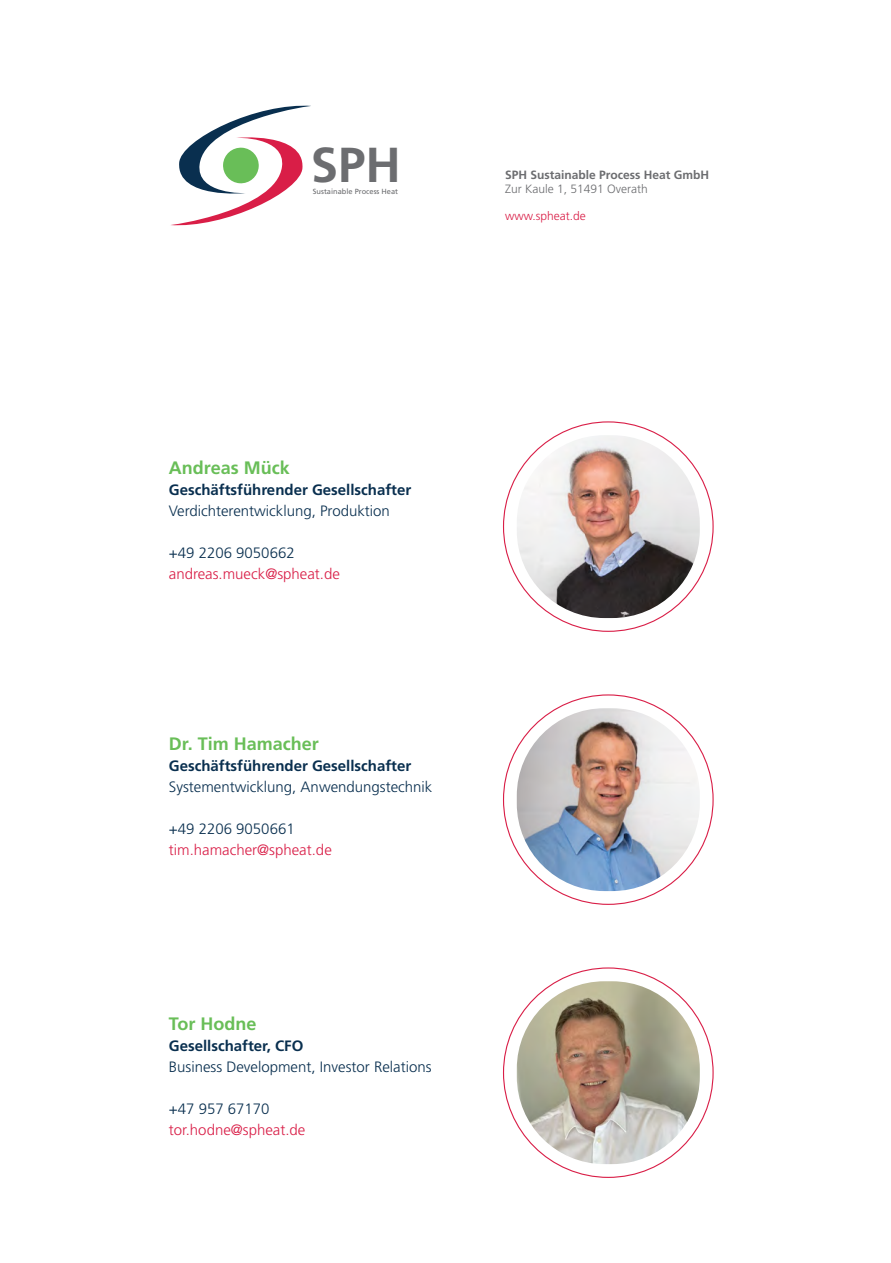
<style>
.page{position:relative;width:891px;height:1263px;background:#fff}
.page>*{position:absolute;margin:0;border:0;box-sizing:border-box;transform-origin:0 0}
.t1{font:700 49.05px "Frutiger LT Std";color:#6c6d70}
.t2{font:700 18px "Frutiger LT Std";color:#69be58}
.t3{font:300 15px "Frutiger LT Std";color:#092f4f}
.t4{font:700 15px "Frutiger LT Std";color:#092f4f}
.t5{font:300 15px "Frutiger LT Std";color:#d91e47}
.t6{font:700 12px "Frutiger LT Std";color:#6c6d70}
.t7{font:300 12px "Frutiger LT Std";color:#6c6d70}
.t8{font:300 12px "Frutiger LT Std";color:#d91e47}
.t9{font:7.5px "Frutiger LT Std";color:#6c6d70}
</style>
<div class="page">
<svg style="left:171px;top:105px;width:140px;height:121px"></svg>
<img style="left:516px;top:981px;width:183px;height:183px">
<img style="left:516px;top:435px;width:183px;height:183px">
<img style="left:516px;top:708px;width:183px;height:183px">
<h1 class="t1" style="left:311px;top:136px;width:92px">SPH</h1>
<p class="t9" style="left:313px;top:187px;width:87px">Sustainable Process Heat</p>
<p class="t6" style="left:505px;top:167px;width:205px">SPH Sustainable Process Heat GmbH</p>
<p class="t7" style="left:505px;top:182px;width:144px">Zur Kaule 1, 51491 Overath</p>
<p class="t8" style="left:505px;top:209px;width:82px">www.spheat.de</p>
<p class="t2" style="left:169px;top:457px;width:122px">Andreas Mück</p>
<p class="t4" style="left:169px;top:481px;width:244px">Geschäftsführender Gesellschafter</p>
<p class="t3" style="left:169px;top:502px;width:222px">Verdichterentwicklung, Produktion</p>
<p class="t3" style="left:169px;top:544px;width:127px">+49 2206 9050662</p>
<p class="t5" style="left:169px;top:565px;width:172px">andreas.mueck@spheat.de</p>
<p class="t2" style="left:169px;top:733px;width:151px">Dr. Tim Hamacher</p>
<p class="t4" style="left:169px;top:757px;width:244px">Geschäftsführender Gesellschafter</p>
<p class="t3" style="left:169px;top:778px;width:265px">Systementwicklung, Anwendungstechnik</p>
<p class="t3" style="left:169px;top:821px;width:127px">+49 2206 9050661</p>
<p class="t5" style="left:169px;top:842px;width:164px">tim.hamacher@spheat.de</p>
<p class="t2" style="left:169px;top:1013px;width:89px">Tor Hodne</p>
<p class="t4" style="left:169px;top:1037px;width:136px">Gesellschafter, CFO</p>
<p class="t3" style="left:169px;top:1058px;width:264px">Business Development, Investor Relations</p>
<p class="t3" style="left:169px;top:1101px;width:102px">+47 957 67170</p>
<p class="t5" style="left:169px;top:1122px;width:138px">tor.hodne@spheat.de</p>
</div>
